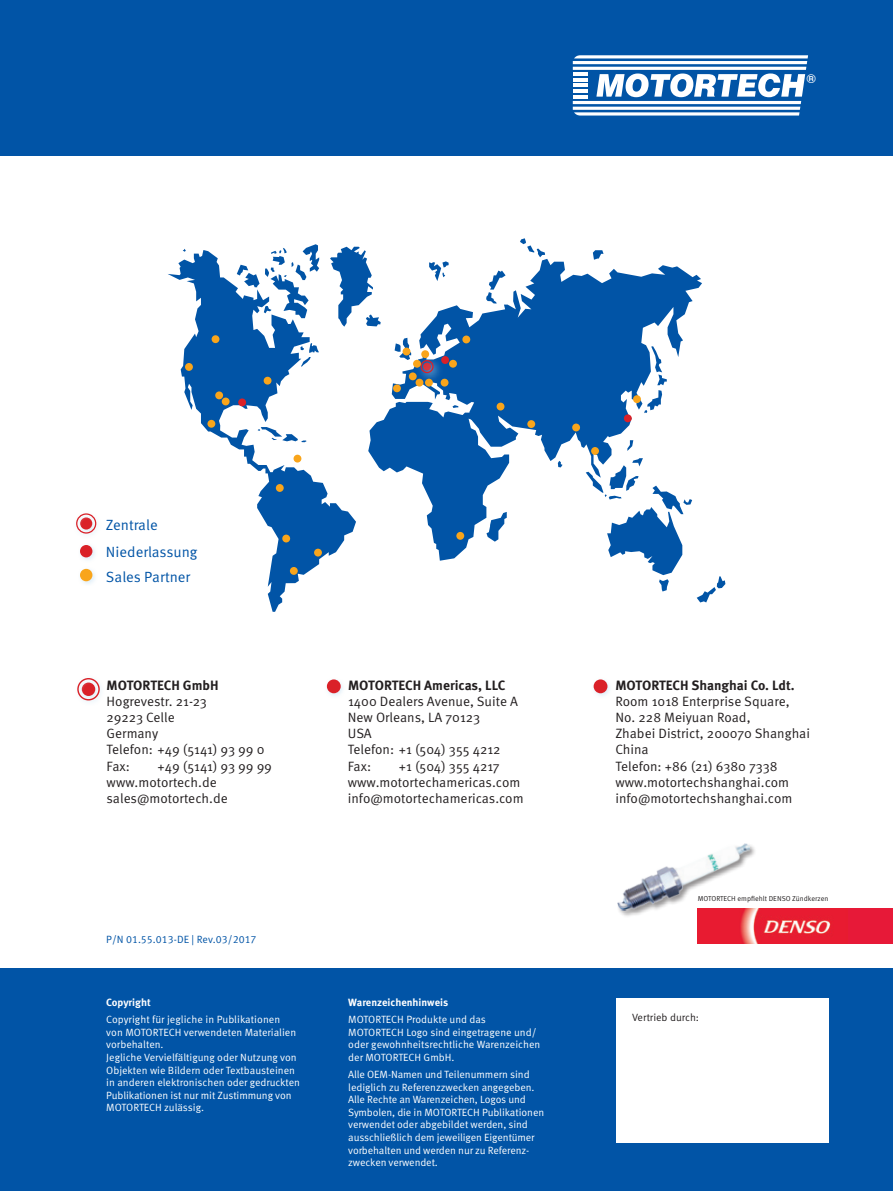
<style>
.page{position:relative;width:893px;height:1191px;background:#fff}
.page>*{position:absolute;margin:0;border:0;box-sizing:border-box;transform-origin:0 0}
.t1{font:14.85px/24.8px "Meta Pro Norm";color:#0154a6}
.t2{font:13.5px/16.2px "Meta Pro Norm";color:#231f20}
.t3{font:700 13.5px "Meta Pro";letter-spacing:-.005em;color:#231f20}
.t4{font:700 12.9px "Eurostile";color:#fff}
.t5{font:10.5px/12.6px "Meta Pro Norm";letter-spacing:-.005em;color:#fff}
.t6{font:700 10.5px "Meta Pro";color:#fff}
.t7{font:10.5px "Meta Pro Norm";color:#0154a6}
.t8{font:10.5px "Meta Pro Norm";color:#231f20}
.t9{font:7.2px "Meta Pro Norm";color:#231f20}
</style>
<div class="page">
<div style="left:0;top:968px;width:893px;height:223px;background:#0154a6"></div>
<div style="left:75px;top:675px;width:30px;height:31px;background:#d4e8f5;opacity:.75"></div>
<div style="left:77px;top:678px;width:23px;height:22px;border:1px solid #da2128;border-radius:50%"></div>
<div style="left:324px;top:677px;width:22px;height:21px;background:#d4e8f5;opacity:.75"></div>
<div style="left:327px;top:679px;width:14px;height:14px;background:#da2128;border-radius:50%"></div>
<div style="left:591px;top:677px;width:22px;height:21px;background:#d4e8f5;opacity:.75"></div>
<div style="left:594px;top:679px;width:13px;height:14px;background:#da2128;border-radius:50%"></div>
<div style="left:0;top:0;width:893px;height:156px;background:#0154a6"></div>
<hr style="left:573px;top:67px;width:233px;height:3px;background:#fff">
<svg style="left:573px;top:55px;width:235px;height:9px"></svg>
<hr style="left:573px;top:72px;width:14px;height:4px;background:#fff">
<svg style="left:573px;top:73px;width:232px;height:43px"></svg>
<div style="left:616px;top:842px;width:141px;height:76px;background:#231f20;opacity:.5"></div>
<img style="left:617px;top:842px;width:133px;height:77px">
<div style="left:698px;top:908px;width:195px;height:35px;background:#e81b31"></div>
<img style="left:740px;top:908px;width:92px;height:35px">
<div style="left:616px;top:998px;width:213px;height:144px;background:#fff"></div>
<div style="left:78px;top:542px;width:20px;height:20px;background:#d4e8f5;opacity:.75"></div>
<div style="left:80px;top:545px;width:12px;height:12px;background:#da2128;border-radius:50%"></div>
<div style="left:78px;top:566px;width:20px;height:20px;background:#d4e8f5;opacity:.75"></div>
<div style="left:80px;top:569px;width:12px;height:12px;background:#f9a51b;border-radius:50%"></div>
<div style="left:74px;top:511px;width:28px;height:28px;background:#d4e8f5;opacity:.75"></div>
<div style="left:76px;top:513px;width:20px;height:20px;border:1px solid #da2128;border-radius:50%"></div>
<svg style="left:340px;top:247px;width:41px;height:80px"></svg>
<svg style="left:283px;top:244px;width:35px;height:6px"></svg>
<svg style="left:368px;top:408px;width:139px;height:152px"></svg>
<svg style="left:590px;top:478px;width:135px;height:124px"></svg>
<svg style="left:520px;top:238px;width:25px;height:19px"></svg>
<svg style="left:593px;top:250px;width:10px;height:9px"></svg>
<svg style="left:392px;top:259px;width:310px;height:219px;fill:#0154a6"></svg>
<svg style="left:168px;top:250px;width:188px;height:362px"></svg>
<div style="left:441px;top:356px;width:8px;height:8px;background:#da2128;border-radius:50%"></div>
<div style="left:415px;top:354px;width:30px;height:30px;background:#b0d1e8;opacity:.75"></div>
<div style="left:420px;top:360px;width:14px;height:13px;border:1px solid #da2128;border-radius:50%"></div>
<div style="left:238px;top:398px;width:8px;height:8px;background:#da2128;border-radius:50%"></div>
<div style="left:624px;top:414px;width:8px;height:8px;background:#da2128;border-radius:50%"></div>
<div style="left:185px;top:363px;width:8px;height:8px;background:#f9a51b;border-radius:50%"></div>
<div style="left:215px;top:391px;width:8px;height:8px;background:#f9a51b;border-radius:50%"></div>
<div style="left:222px;top:397px;width:8px;height:8px;background:#f9a51b;border-radius:50%"></div>
<div style="left:212px;top:335px;width:7px;height:8px;background:#f9a51b;border-radius:50%"></div>
<div style="left:290px;top:567px;width:8px;height:8px;background:#f9a51b;border-radius:50%"></div>
<div style="left:282px;top:534px;width:8px;height:8px;background:#f9a51b;border-radius:50%"></div>
<div style="left:294px;top:455px;width:7px;height:7px;background:#f9a51b;border-radius:50%"></div>
<div style="left:633px;top:395px;width:8px;height:8px;background:#f9a51b;border-radius:50%"></div>
<div style="left:591px;top:447px;width:8px;height:8px;background:#f9a51b;border-radius:50%"></div>
<div style="left:572px;top:423px;width:8px;height:8px;background:#f9a51b;border-radius:50%"></div>
<div style="left:497px;top:402px;width:7px;height:8px;background:#f9a51b;border-radius:50%"></div>
<div style="left:421px;top:350px;width:8px;height:8px;background:#f9a51b;border-radius:50%"></div>
<div style="left:276px;top:484px;width:8px;height:8px;background:#f9a51b;border-radius:50%"></div>
<div style="left:462px;top:335px;width:8px;height:8px;background:#f9a51b;border-radius:50%"></div>
<div style="left:449px;top:360px;width:8px;height:8px;background:#f9a51b;border-radius:50%"></div>
<div style="left:527px;top:420px;width:8px;height:8px;background:#f9a51b;border-radius:50%"></div>
<div style="left:393px;top:384px;width:8px;height:8px;background:#f9a51b;border-radius:50%"></div>
<div style="left:413px;top:360px;width:8px;height:8px;background:#f9a51b;border-radius:50%"></div>
<div style="left:425px;top:379px;width:8px;height:7px;background:#f9a51b;border-radius:50%"></div>
<div style="left:403px;top:347px;width:7px;height:8px;background:#f9a51b;border-radius:50%"></div>
<div style="left:416px;top:379px;width:7px;height:7px;background:#f9a51b;border-radius:50%"></div>
<div style="left:314px;top:548px;width:8px;height:8px;background:#f9a51b;border-radius:50%"></div>
<div style="left:409px;top:372px;width:8px;height:8px;background:#f9a51b;border-radius:50%"></div>
<div style="left:441px;top:379px;width:7px;height:7px;background:#f9a51b;border-radius:50%"></div>
<div style="left:207px;top:420px;width:8px;height:8px;background:#f9a51b;border-radius:50%"></div>
<div style="left:264px;top:377px;width:7px;height:7px;background:#f9a51b;border-radius:50%"></div>
<div style="left:456px;top:532px;width:8px;height:8px;background:#f9a51b;border-radius:50%"></div>
<p class="t4" style="left:807px;top:71px;width:11px">®</p>
<h1 class="t1" style="left:106px;top:511px;width:53px">Zentrale</h1>
<h1 class="t1" style="left:106px;top:538px;width:93px">Niederlassung<br>Sales Partner</h1>
<p class="t3" style="left:107px;top:674px;width:113px">MOTORTECH GmbH</p>
<p class="t2" style="left:107px;top:692px;width:159px">Hogrevestr. 21-23<br>29223 Celle<br>Germany<br>Telefon: +49 (5141) 93 99 0<br>Fax:</p>
<p class="t2" style="left:107px;top:757px;width:167px;text-indent:51px">+49 (5141) 93 99 99 www.motortech.de sales@motortech.de</p>
<p class="t7" style="left:106px;top:931px;width:152px">P/N 01.55.013-DE | Rev.03/2017</p>
<p class="t3" style="left:348px;top:674px;width:159px">MOTORTECH Americas, LLC</p>
<p class="t2" style="left:348px;top:692px;width:172px">1400 Dealers Avenue, Suite A<br>New Orleans, LA 70123<br>USA<br>Telefon: +1 (504) 355 4212<br>Fax:</p>
<p class="t2" style="left:348px;top:757px;width:177px;text-indent:51px">+1 (504) 355 4217 www.motortechamericas.com info@motortechamericas.com</p>
<p class="t3" style="left:615px;top:674px;width:181px">MOTORTECH Shanghai Co. Ldt.</p>
<p class="t2" style="left:615px;top:692px;width:196px">Room 1018 Enterprise Square,<br>No. 228 Meiyuan Road,<br>Zhabei District, 200070 Shanghai<br>China<br>Telefon: +86 (21) 6380 7338 www.motortechshanghai.com info@motortechshanghai.com</p>
<p class="t9" style="left:698px;top:893px;width:132px">MOTORTECH empfiehlt DENSO Zündkerzen</p>
<p class="t6" style="left:106px;top:994px;width:46px">Copyright</p>
<p class="t5" style="left:106px;top:1012px;width:195px">Copyright für jegliche in Publikationen<br>von MOTORTECH verwendeten Materialien vorbehalten.<br>Jegliche Vervielfältigung oder Nutzung von Objekten wie Bildern oder Textbausteinen in anderen elektronischen oder gedruckten Publikationen ist nur mit Zustimmung von MOTORTECH zulässig.</p>
<p class="t8" style="left:632px;top:1009px;width:69px">Vertrieb durch:</p>
<p class="t6" style="left:348px;top:994px;width:101px">Warenzeichenhinweis</p>
<p class="t5" style="left:348px;top:1012px;width:194px">MOTORTECH Produkte und das<br>MOTORTECH Logo sind eingetragene und/ oder gewohnheitsrechtliche Warenzeichen der MOTORTECH GmbH.</p>
<p class="t5" style="left:348px;top:1067px;width:198px">Alle OEM-Namen und Teilenummern sind lediglich zu Referenzzwecken angegeben.<br>Alle Rechte an Warenzeichen, Logos und Symbolen, die in MOTORTECH Publikationen verwendet oder abgebildet werden, sind ausschließlich dem jeweiligen Eigentümer vorbehalten und werden nur zu Referenz&shy;zwecken verwendet.</p>
</div>
